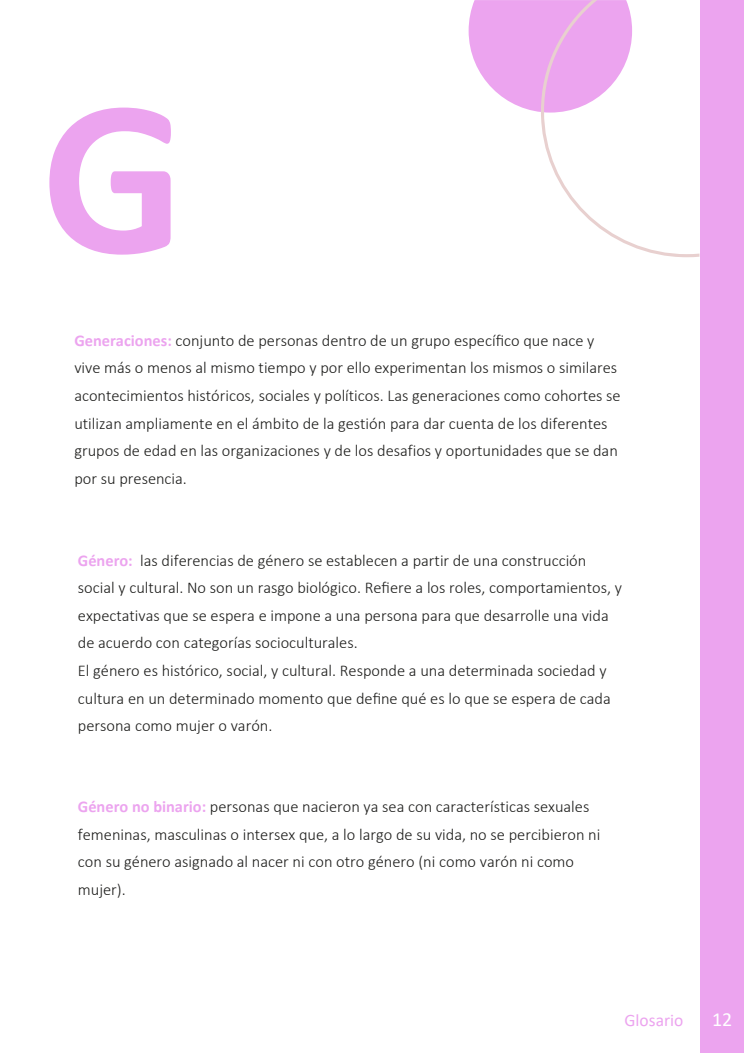
<style>
.page{position:relative;width:744px;height:1053px;background:#fff}
.page>*{position:absolute;margin:0;border:0;box-sizing:border-box;transform-origin:0 0}
.t1{font:700 224.96px "Calibri";color:#eca4ef}
.t2{font:20px "Calibri";color:#fff}
.t3{font:17.48px "Calibri";color:#eca4ef}
.t4{font:300 16.4px/27.6px "Calibri";color:#1d1d1b}
.s1{font-weight:700;color:#eca4ef}
</style>
<div class="page">
<div style="left:700px;top:0;width:44px;height:1052px;background:#eca4ef"></div>
<svg style="left:469px;top:0;width:72px;height:112px"></svg>
<svg style="left:541px;top:0;width:158px;height:257px"></svg>
<h1 class="t1" style="left:41px;top:83px;width:145px">G</h1>
<p class="t4" style="left:74px;top:328px;width:548px"><span class="s1">Generaciones:</span> conjunto de personas dentro de un grupo específico que nace y vive más o menos al mismo tiempo y por ello experimentan los mismos o similares acontecimientos históricos, sociales y políticos. Las generaciones como cohortes se utilizan ampliamente en el ámbito de la gestión para dar cuenta de los diferentes grupos de edad en las organizaciones y de los desafios y oportunidades que se dan por su presencia.</p>
<p class="t4" style="left:78px;top:547px;width:546px"><span class="s1">Género:</span> las diferencias de género se establecen a partir de una construcción social y cultural. No son un rasgo biológico. Refiere a los roles, comportamientos, y expectativas que se espera e impone a una persona para que desarrolle una vida de acuerdo con categorías socioculturales.<br>El género es histórico, social, y cultural. Responde a una determinada sociedad y cultura en un determinado momento que define qué es lo que se espera de cada persona como mujer o varón.</p>
<p class="t4" style="left:78px;top:794px;width:524px"><span class="s1">Género no binario:</span> personas que nacieron ya sea con características sexuales femeninas, masculinas o intersex que, a lo largo de su vida, no se percibieron ni con su género asignado al nacer ni con otro género (ni como varón ni como mujer).</p>
<p class="t3" style="left:625px;top:1012px;width:60px">Glosario</p>
<p class="t2" style="left:712px;top:1011px;width:22px">12</p>
</div>
